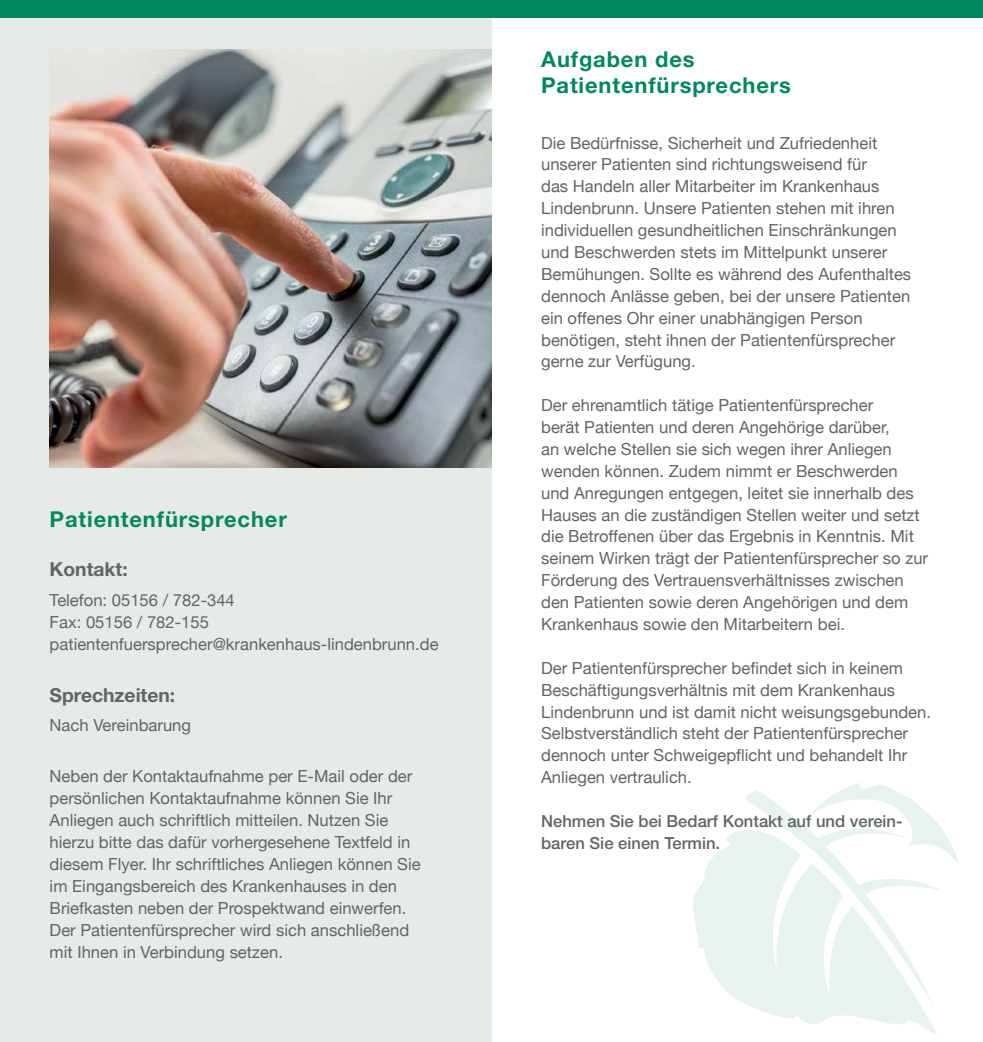
<style>
.page{position:relative;width:983px;height:1042px;background:#fff}
.page>*{position:absolute;margin:0;border:0;box-sizing:border-box;transform-origin:0 0}
.t1{font:700 21.88px/26.2px "Helvetica Neue";letter-spacing:.04em;color:#008961}
.t2{font:700 19.25px "Helvetica Neue";color:#636466}
.t3{font:16.62px/21.9px "Helvetica Neue";color:#636466}
.t4{font:500 16.62px/21.9px "Helvetica Neue";color:#636466}
</style>
<div class="page">
<div style="left:0;top:0;width:491px;height:1042px;background:#e6ebe7"></div>
<div style="left:0;top:0;width:982px;height:17px;background:#008961"></div>
<svg style="left:693px;top:830px;width:244px;height:205px;fill:#ebf5f2"></svg>
<svg style="left:745px;top:783px;width:213px;height:224px"></svg>
<img style="left:50px;top:50px;width:441px;height:417px">
<h1 class="t1" style="left:50px;top:506px;width:239px">Patientenfürsprecher</h1>
<p class="t2" style="left:50px;top:558px;width:80px">Kontakt:</p>
<p class="t3" style="left:50px;top:590px;width:390px">Telefon: 05156 / 782-344<br>Fax: 05156 / 782-155 patientenfuersprecher@krankenhaus-lindenbrunn.de</p>
<p class="t2" style="left:50px;top:683px;width:127px">Sprechzeiten:</p>
<p class="t3" style="left:50px;top:715px;width:143px">Nach Vereinbarung</p>
<p class="t3" style="left:50px;top:766px;width:372px">Neben der Kontaktaufnahme per E-Mail oder der persönlichen Kontaktaufnahme können Sie Ihr Anliegen auch schriftlich mitteilen. Nutzen Sie hierzu bitte das dafür vorhergesehene Textfeld in diesem Flyer. Ihr schriftliches Anliegen können Sie im Eingangsbereich des Krankenhauses in den Briefkasten neben der Prospektwand einwerfen.<br>Der Patientenfürsprecher wird sich anschließend mit Ihnen in Verbindung setzen.</p>
<h1 class="t1" style="left:541px;top:45px;width:251px">Aufgaben des<br>Patientenfürsprechers</h1>
<p class="t3" style="left:541px;top:133px;width:371px">Die Bedürfnisse, Sicherheit und Zufriedenheit unserer Patienten sind richtungsweisend für<br>das Handeln aller Mitarbeiter im Krankenhaus Lindenbrunn. Unsere Patienten stehen mit ihren individuellen gesundheitlichen Einschränkungen und Beschwerden stets im Mittelpunkt unserer Bemühungen. Sollte es während des Aufenthaltes dennoch Anlässe geben, bei der unsere Patienten ein offenes Ohr einer unabhängigen Person benötigen, steht ihnen der Patientenfürsprecher gerne zur Verfügung.</p>
<p class="t3" style="left:541px;top:395px;width:388px">Der ehrenamtlich tätige Patientenfürsprecher<br>berät Patienten und deren Angehörige darüber,<br>an welche Stellen sie sich wegen ihrer Anliegen wenden können. Zudem nimmt er Beschwerden und Anregungen entgegen, leitet sie innerhalb des Hauses an die zuständigen Stellen weiter und setzt die Betroffenen über das Ergebnis in Kenntnis. Mit seinem Wirken trägt der Patientenfürsprecher so zur Förderung des Vertrauensverhältnisses zwischen den Patienten sowie deren Angehörigen und dem Krankenhaus sowie den Mitarbeitern bei.</p>
<p class="t3" style="left:541px;top:658px;width:391px">Der Patientenfürsprecher befindet sich in keinem Beschäftigungsverhältnis mit dem Krankenhaus Lindenbrunn und ist damit nicht weisungsgebunden.<br>Selbstverständlich steht der Patientenfürsprecher dennoch unter Schweigepflicht und behandelt Ihr Anliegen vertraulich.</p>
<p class="t4" style="left:541px;top:810px;width:363px">Nehmen Sie bei Bedarf Kontakt auf und verein&shy;baren Sie einen Termin.</p>
</div>
